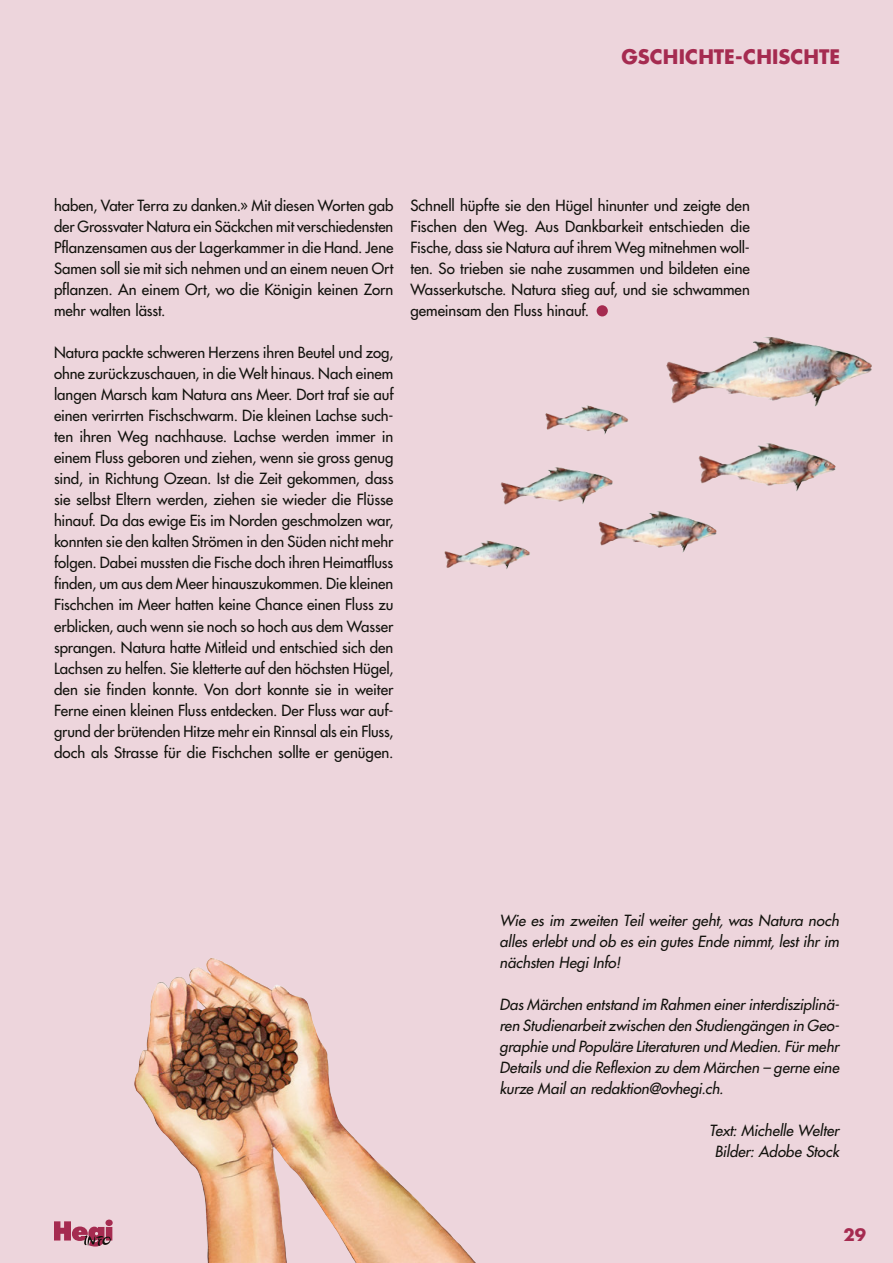
<style>
.page{position:relative;width:893px;height:1263px;background:#edd5dc}
.page>*{position:absolute;margin:0;border:0;box-sizing:border-box;transform-origin:0 0}
.t1{font:700 19.5px "Futura Std";color:#a52b50}
.t2{font:700 16.5px "Futura Std";color:#a52b50}
.t3{font:500 15px/21px "Futura Std";letter-spacing:-.005em;color:#12120d;text-align:justify}
.t4{font:italic 500 15px/21px "Futura Std";letter-spacing:-.005em;color:#12120d;text-align:justify}
</style>
<div class="page">
<svg style="left:54px;top:1221px;width:15px;height:20px"></svg>
<img style="left:69px;top:958px;width:407px;height:305px">
<div style="left:597px;top:305px;width:11px;height:11px;background:#a52b50;border-radius:50%"></div>
<img style="left:666px;top:337px;width:206px;height:70px">
<img style="left:698px;top:443px;width:138px;height:49px">
<img style="left:598px;top:511px;width:119px;height:42px">
<img style="left:545px;top:405px;width:83px;height:30px">
<img style="left:500px;top:467px;width:125px;height:52px">
<img style="left:444px;top:540px;width:86px;height:29px">
<h1 class="t1" style="left:622px;top:44px;width:220px">GSCHICHTE-CHISCHTE</h1>
<p class="t3" style="left:54px;top:195px;width:341px">haben, Vater Terra zu danken.» Mit diesen Worten gab der Grossvater Natura ein Säckchen mit verschiedensten Pflanzensamen aus der Lagerkammer in die Hand. Jene Samen soll sie mit sich nehmen und an einem neuen Ort pflanzen. An einem Ort, wo die Königin keinen Zorn mehr walten lässt.</p>
<p class="t3" style="left:54px;top:342px;width:341px">Natura packte schweren Herzens ihren Beutel und zog, ohne zurückzuschauen, in die Welt hinaus. Nach einem langen Marsch kam Natura ans Meer. Dort traf sie auf einen verirrten Fischschwarm. Die kleinen Lachse such&shy;ten ihren Weg nachhause. Lachse werden immer in einem Fluss geboren und ziehen, wenn sie gross genug sind, in Richtung Ozean. Ist die Zeit gekommen, dass sie selbst Eltern werden, ziehen sie wieder die Flüsse hinauf. Da das ewige Eis im Norden geschmolzen war, konnten sie den kalten Strömen in den Süden nicht mehr folgen. Dabei mussten die Fische doch ihren Heimatfluss finden, um aus dem Meer hinauszukommen. Die kleinen Fischchen im Meer hatten keine Chance einen Fluss zu erblicken, auch wenn sie noch so hoch aus dem Wasser sprangen. Natura hatte Mitleid und entschied sich den Lachsen zu helfen. Sie kletterte auf den höchsten Hügel, den sie finden konnte. Von dort konnte sie in weiter Ferne einen kleinen Fluss entdecken. Der Fluss war auf&shy;grund der brütenden Hitze mehr ein Rinnsal als ein Fluss, doch als Strasse für die Fischchen sollte er genügen.</p>
<p class="t3" style="left:410px;top:195px;width:341px">Schnell hüpfte sie den Hügel hinunter und zeigte den Fischen den Weg. Aus Dankbarkeit entschieden die Fische, dass sie Natura auf ihrem Weg mitnehmen woll&shy;ten. So trieben sie nahe zusammen und bildeten eine Wasserkutsche. Natura stieg auf, und sie schwammen gemeinsam den Fluss hinauf.</p>
<p class="t4" style="left:500px;top:910px;width:341px">Wie es im zweiten Teil weiter geht, was Natura noch alles erlebt und ob es ein gutes Ende nimmt, lest ihr im nächsten Hegi Info!</p>
<p class="t4" style="left:500px;top:994px;width:341px">Das Märchen entstand im Rahmen einer interdisziplinä&shy;ren Studienarbeit zwischen den Studiengängen in Geo&shy;graphie und Populäre Literaturen und Medien. Für mehr Details und die Reflexion zu dem Märchen – gerne eine kurze Mail an redaktion@ovhegi.ch.</p>
<p class="t4" style="left:709px;top:1120px;width:131px;text-align:center">Text: Michelle Welter<br>Bilder: Adobe Stock</p>
<p class="t2" style="left:843px;top:1223px;width:24px">29</p>
</div>
